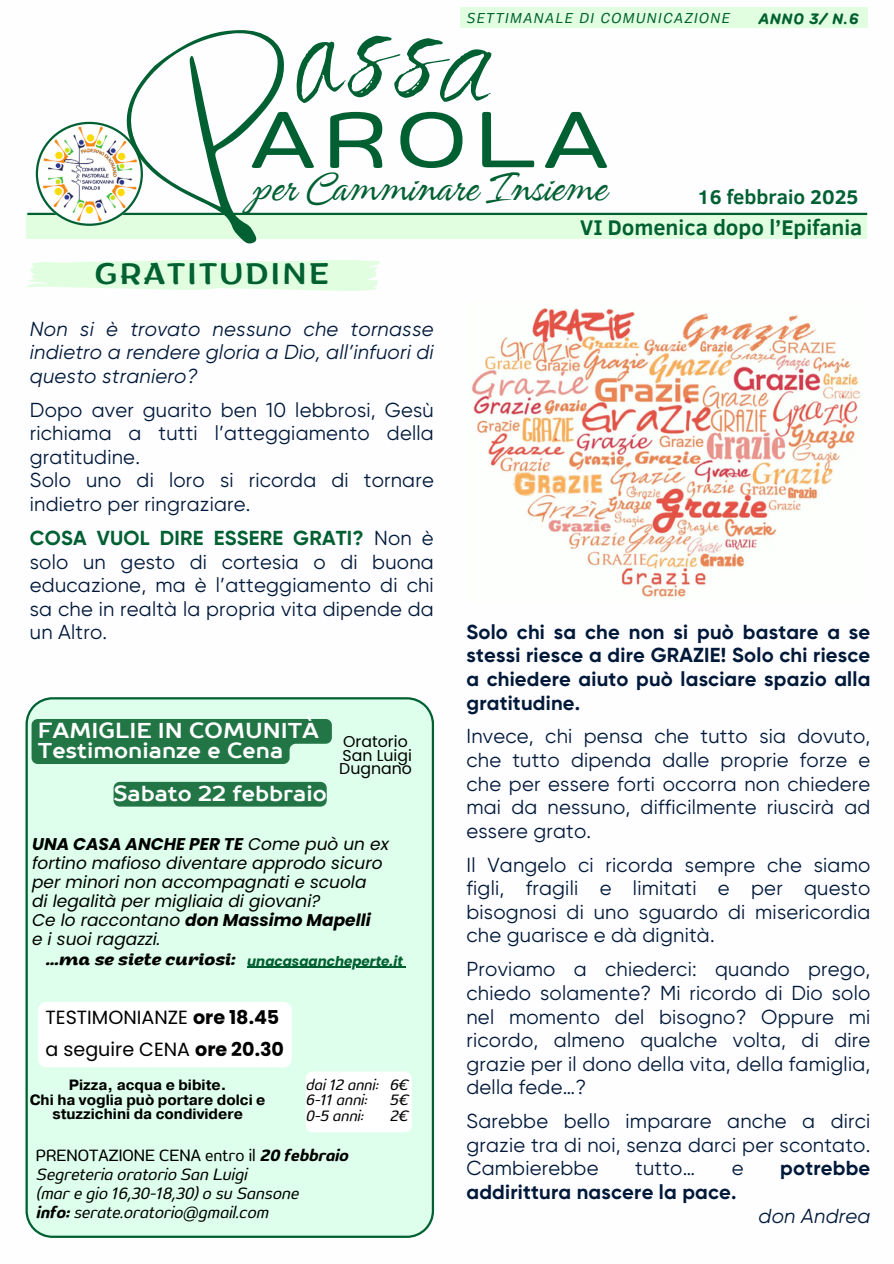
<style>
.page{position:relative;width:894px;height:1264px;background:#fff}
.page>*{position:absolute;margin:0;border:0;box-sizing:border-box;transform-origin:0 0}
.t1{font:86.55px "Dumondi Re Ex";letter-spacing:.105em;color:#006031}
.t2{font:42.15px "Angeletta";color:#006031}
.t3{font:30.3px "ZT Arturo";letter-spacing:.07em;color:#006031}
.t4{font:700 21.9px/20.2px "TT Prosto Sans";color:#fff}
.t5{font:700 21.75px "Clear Sans";color:#006031}
.t6{font:20.25px/23.7px "Gilroy";letter-spacing:.01em;color:#001939;text-align:justify}
.t7{font:700 20.25px/23.7px "Gilroy";letter-spacing:.01em;color:#001939;text-align:justify}
.t8{font:italic 20.25px/23.7px "Gilroy";letter-spacing:.01em;color:#001939;text-align:justify}
.t9{font:700 20.25px "Clear Sans";color:#006031}
.t10{font:19.05px "Poppins";color:#000}
.t11{font:18px "Dumondi Re It";color:#000}
.t12{font:18px "Dumondi Re";color:#000}
.t13{font:italic 16.95px/19.2px "Poppins";color:#000}
.t14{font:italic 700 16.95px "Poppins";color:#000}
.t15{font:16.5px "Dumondi Re It";color:#000}
.t16{font:italic 700 16.05px "ZT Arturo";color:#000}
.t17{font:15.75px "Poppins";color:#000}
.t18{font:italic 700 15px "TT Rounds Neue";color:#006031}
.t19{font:700 14.85px/14.7px "Pragmatica";color:#000;text-align:center}
.t20{font:italic 14.25px "Body Text";letter-spacing:.105em;color:#006031}
.t21{font:italic 700 13.5px "Poppins";color:#006031}
.s1{font-weight:700;color:#006031}
.s2{font-weight:700}
.s3{font-weight:400}
.s4{font-family:"Dumondi Bo It"}
</style>
<div class="page">
<div style="left:26px;top:213px;width:840px;height:25px;background:#e1ffe0"></div>
<hr style="left:27px;top:213px;width:840px;height:2px;background:#006031">
<div style="left:460px;top:8px;width:407px;height:20px;background:#e1ffe0"></div>
<img style="left:32px;top:121px;width:63px;height:105px">
<svg style="left:26px;top:260px;width:354px;height:31px;background:#e4fee4"></svg>
<div style="left:26px;top:697px;width:408px;height:540px;background:#deffeb"></div>
<div style="left:32px;top:719px;width:300px;height:45px;background:#227646"></div>
<svg style="left:38px;top:1001px;width:253px;height:66px"></svg>
<svg style="left:305px;top:1071px;width:107px;height:61px"></svg>
<div style="left:113px;top:781px;width:213px;height:25px;background:#227646;border-radius:6px"></div>
<hr style="left:247px;top:966px;width:156px;height:1px;background:#006031">
<img style="left:471px;top:308px;width:390px;height:289px">
<svg style="left:95px;top:122px;width:271px;height:147px"></svg>
<h1 class="t20" style="left:466px;top:10px;width:264px">SETTIMANALE DI COMUNICAZIONE</h1>
<p class="t18" style="left:758px;top:9px;width:101px">ANNO 3/ N.6</p>
<p class="t1" style="left:251px;top:87px;width:358px">AROLA</p>
<p class="t2" style="left:252px;top:160px;width:356px">per Camminare Insieme</p>
<p class="t9" style="left:697px;top:182px;width:163px">16 febbraio 2025</p>
<p class="t3" style="left:95px;top:262px;width:236px">GRATITUDINE</p>
<p class="t8" style="left:30px;top:317px;width:405px">Non si è trovato nessuno che tornasse indietro a rendere gloria a Dio, all’infuori di questo straniero?</p>
<p class="t6" style="left:30px;top:398px;width:405px;text-align:left">Dopo aver guarito ben 10 lebbrosi, Gesù richiama a tutti l’atteggiamento della gratitudine.<br>Solo uno di loro si ricorda di tornare indietro per ringraziare.</p>
<p class="t6" style="left:30px;top:526px;width:405px"><span class="s1">COSA VUOL DIRE ESSERE GRATI?</span> Non è solo un gesto di cortesia o di buona educazione, ma è l’atteggiamento di chi sa che in realtà la propria vita dipende da un Altro.</p>
<p class="t4" style="left:38px;top:720px;width:283px">FAMIGLIE IN COMUNITÀ<br>Testimonianze e Cena</p>
<h5 class="t4" style="left:113px;top:783px;width:214px">Sabato 22 febbraio</h5>
<h6 class="t17" style="left:343px;top:730px;width:66px">Oratorio</h6>
<h6 class="t17" style="left:342px;top:744px;width:71px">San Luigi</h6>
<p class="t17" style="left:339px;top:757px;width:74px">Dugnano</p>
<h6 class="t13" style="left:32px;top:834px;width:358px"><span class="s2">UNA CASA ANCHE PER TE</span> Come può un ex fortino mafioso diventare approdo sicuro</h6>
<h6 class="t13" style="left:32px;top:872px;width:336px">per minori non accompagnati e scuola</h6>
<p class="t13" style="left:32px;top:891px;width:290px">di legalità per migliaia di giovani?</p>
<h5 class="t14" style="left:32px;top:908px;width:340px"><span class="s3">Ce lo raccontano</span> don Massimo Mapelli</h5>
<p class="t13" style="left:32px;top:929px;width:130px">e i suoi ragazzi.</p>
<p class="t16" style="left:46px;top:953px;width:191px">...ma se siete curiosi:</p>
<p class="t21" style="left:247px;top:951px;width:157px">unacasaancheperte.it</p>
<h4 class="t10" style="left:46px;top:1004px;width:235px">TESTIMONIANZE <span class="s2">ore 18.45</span></h4>
<p class="t10" style="left:46px;top:1036px;width:240px">a seguire CENA <span class="s2">ore 20.30</span></p>
<p class="t19" style="left:69px;top:1078px;width:159px">Pizza, acqua e bibite.</p>
<p class="t19" style="left:30px;top:1092px;width:237px">Chi ha voglia può portare dolci e stuzzichini da condividere</p>
<h5 class="t15" style="left:305px;top:1074px;width:104px">dai 12 anni: 6€</h5>
<h6 class="t15" style="left:305px;top:1089px;width:63px">6-11 anni:</h6>
<h6 class="t15" style="left:389px;top:1089px;width:20px">5€</h6>
<h6 class="t15" style="left:305px;top:1105px;width:59px">0-5 anni:</h6>
<h6 class="t15" style="left:389px;top:1105px;width:20px">2€</h6>
<h3 class="t12" style="left:36px;top:1143px;width:313px">PRENOTAZIONE CENA entro il <span class="s4">20 febbraio</span></h3>
<h5 class="t11" style="left:36px;top:1162px;width:212px">Segreteria oratorio San Luigi</h5>
<p class="t11" style="left:36px;top:1182px;width:264px">(mar e gio 16,30-18,30) o su Sansone</p>
<h5 class="t11" style="left:36px;top:1201px;width:234px"><span class="s4">info:</span> serate.oratorio@gmail.com</h5>
<p class="t5" style="left:580px;top:211px;width:283px">VI Domenica dopo l’Epifania</p>
<p class="t7" style="left:466px;top:620px;width:405px">Solo chi sa che non si può bastare a se stessi riesce a dire GRAZIE! Solo chi riesce a chiedere aiuto può lasciare spazio alla gratitudine.</p>
<p class="t6" style="left:466px;top:724px;width:405px">Invece, chi pensa che tutto sia dovuto, che tutto dipenda dalle proprie forze e che per essere forti occorra non chiedere mai da nessuno, difficilmente riuscirà ad essere grato.</p>
<p class="t6" style="left:466px;top:852px;width:405px">Il Vangelo ci ricorda sempre che siamo figli, fragili e limitati e per questo bisognosi di uno sguardo di misericordia che guarisce e dà dignità.</p>
<p class="t6" style="left:466px;top:957px;width:405px">Proviamo a chiederci: quando prego, chiedo solamente? Mi ricordo di Dio solo nel momento del bisogno? Oppure mi ricordo, almeno qualche volta, di dire grazie per il dono della vita, della famiglia, della fede…?</p>
<p class="t6" style="left:466px;top:1109px;width:405px">Sarebbe bello imparare anche a dirci grazie tra di noi, senza darci per scontato.<br>Cambierebbe</p>
<p class="t6" style="left:635px;top:1156px;width:61px">tutto…</p>
<p class="t6" style="left:731px;top:1156px;width:13px">e</p>
<p class="t7" style="left:780px;top:1156px;width:92px">potrebbe</p>
<p class="t7" style="left:466px;top:1180px;width:272px">addirittura nascere la pace.</p>
<p class="t8" style="left:758px;top:1203px;width:113px">don Andrea</p>
</div>
